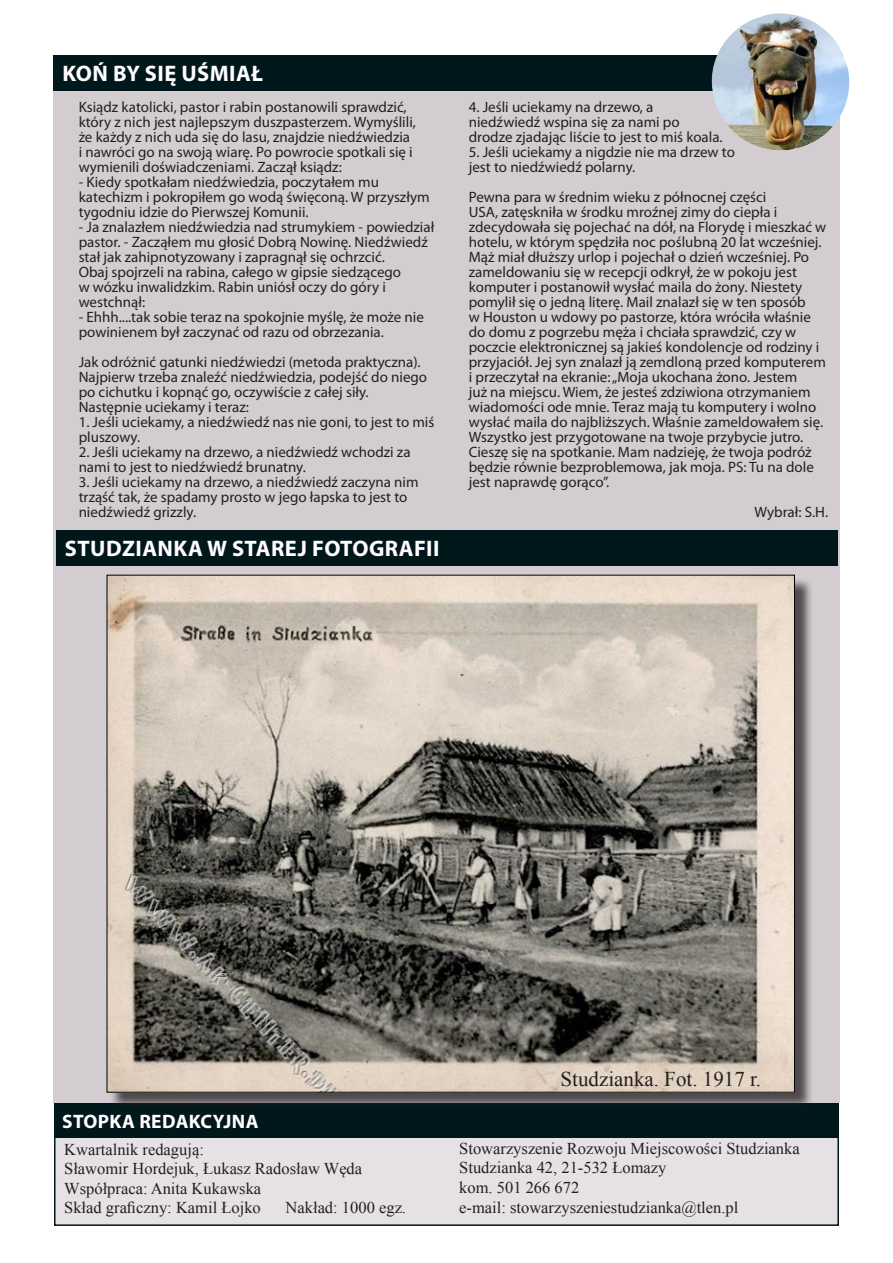
<style>
.page{position:relative;width:893px;height:1263px;background:#fff}
.page>*{position:absolute;margin:0;border:0;box-sizing:border-box;transform-origin:0 0}
.t1{font:700 22.5px "Myriad Pro";letter-spacing:.02em;color:#fffdff}
.t2{font:21px "Times New Roman";color:#231f20}
.t3{font:700 19.5px "Myriad Pro";letter-spacing:.02em;color:#fffdff}
.t4{font:16.5px/19.8px "Times New Roman";color:#231f20}
.t5{font:15px/15px "Myriad Pro";color:#231f20}
</style>
<div class="page">
<div style="left:54px;top:1128px;width:785px;height:98px;background:#e6e1e5;border:2px solid #00171b"></div>
<div style="left:54px;top:1103px;width:785px;height:35px;background:#00171b"></div>
<div style="left:53px;top:55px;width:739px;height:36px;background:#00171b"></div>
<div style="left:53px;top:91px;width:786px;height:1012px;background:#d3cdd2"></div>
<img style="left:711px;top:13px;width:139px;height:137px">
<div style="left:109px;top:577px;width:704px;height:534px;background:#231f20;opacity:.75"></div>
<img style="left:109px;top:577px;width:684px;height:513px">
<div style="left:56px;top:530px;width:781px;height:36px;background:#00171b"></div>
<h1 class="t1" style="left:62px;top:59px;width:202px">KOŃ BY SI Ę UŚMIAŁ</h1>
<p class="t5" style="left:79px;top:99px;width:339px">Ksiądz katolicki, pastor i rabin postanowili sprawdzić, który z nich jest najlepszym duszpasterzem. Wymyślili, że każdy z nich uda się do lasu, znajdzie niedźwiedzia i nawróci go na swoją wiarę. Po powrocie spotkali się i wymienili doświadczeniami. Zaczął ksiądz:</p>
<p class="t5" style="left:79px;top:174px;width:352px">- Kiedy spotkałam niedźwiedzia, poczytałem mu katechizm i pokropiłem go wodą święconą. W przyszłym tygodniu idzie do Pierwszej Komunii.</p>
<p class="t5" style="left:79px;top:219px;width:357px">- Ja znalazłem niedźwiedzia nad strumykiem - powiedział pastor. - Zacząłem mu głosić Dobrą Nowinę. Niedźwiedź stał jak zahipnotyzowany i zapragnął się ochrzcić.<br>Obaj spojrzeli na rabina, całego w gipsie siedzącego<br>w wózku inwalidzkim. Rabin uniósł oczy do góry i westchnął:</p>
<p class="t5" style="left:79px;top:309px;width:347px">- Ehhh....tak sobie teraz na spokojnie myślę, że może nie powinienem był zaczynać od razu od obrzezania.</p>
<p class="t5" style="left:79px;top:354px;width:350px">Jak odróżnić gatunki niedźwiedzi (metoda praktyczna).<br>Najpierw trzeba znaleźć niedźwiedzia, podejść do niego po cichutku i kopnąć go, oczywiście z całej siły.<br>Następnie uciekamy i teraz:</p>
<p class="t5" style="left:79px;top:414px;width:357px">1. Jeśli uciekamy, a niedźwiedź nas nie goni, to jest to miś pluszowy.</p>
<p class="t5" style="left:79px;top:444px;width:333px">2. Jeśli uciekamy na drzewo, a niedźwiedź wchodzi za nami to jest to niedźwiedź brunatny.</p>
<p class="t5" style="left:79px;top:474px;width:341px">3. Jeśli uciekamy na drzewo, a niedźwiedź zaczyna nim trząść tak, że spadamy prosto w jego łapska to jest to niedźwiedź grizzly.</p>
<h1 class="t1" style="left:65px;top:534px;width:219px">STU DZIANKA W STAREJ</h1>
<h1 class="t1" style="left:312px;top:534px;width:129px">FOTOGRAFII</h1>
<p class="t5" style="left:469px;top:99px;width:255px">4. Jeśli uciekamy na drzewo, a niedźwiedź wspina się za nami po drodze zjadając liście to jest to miś koala.</p>
<p class="t5" style="left:469px;top:144px;width:268px">5. Jeśli uciekamy a nigdzie nie ma drzew to jest to niedźwiedź polarny.</p>
<p class="t5" style="left:469px;top:189px;width:359px">Pewna para w średnim wieku z północnej części<br>USA, zatęskniła w środku mroźnej zimy do ciepła i zdecydowała się pojechać na dół, na Florydę i mieszkać w hotelu, w którym spędziła noc poślubną 20 lat wcześniej.<br>Mąż miał dłuższy urlop i pojechał o dzień wcześniej. Po zameldowaniu się w recepcji odkrył, że w pokoju jest komputer i postanowił wysłać maila do żony. Niestety pomylił się o jedną literę. Mail znalazł się w ten sposób<br>w Houston u wdowy po pastorze, która wróciła właśnie do domu z pogrzebu męża i chciała sprawdzić, czy w poczcie elektronicznej są jakieś kondolencje od rodziny i przyjaciół. Jej syn znalazł ją zemdloną przed komputerem i przeczytał na ekranie: „Moja ukochana żono. Jestem<br>już na miejscu. Wiem, że jesteś zdziwiona otrzymaniem wiadomości ode mnie. Teraz mają tu komputery i wolno wysłać maila do najbliższych. Właśnie zameldowałem się.<br>Wszystko jest przygotowane na twoje przybycie jutro.<br>Cieszę się na spotkanie. Mam nadzieję, że twoja podróż będzie równie bezproblemowa, jak moja. PS: Tu na dole jest naprawdę gorąco”.</p>
<p class="t5" style="left:754px;top:504px;width:75px">Wybrał: S.H.</p>
<h3 class="t3" style="left:62px;top:1108px;width:198px">STOPKA RE DAKCYJ NA</h3>
<p class="t4" style="left:64px;top:1139px;width:300px">Kwartalnik redagują:<br>Sławomir Hordejuk, Łukasz Radosław Węda<br>Współpraca: Anita Kukawska<br>Skład graficzny: Kamil Łojko</p>
<p class="t4" style="left:286px;top:1197px;width:122px">Nakład: 1000 egz.</p>
<h2 class="t2" style="left:560px;top:1065px;width:202px">Studzianka. Fot. 1917 r.</h2>
<p class="t4" style="left:459px;top:1138px;width:342px">Stowarzyszenie Rozwoju Miejscowości Studzianka Studzianka 42, 21-532 Łomazy<br>kom. 501 266 672<br>e-mail: stowarzyszeniestudzianka@tlen.pl</p>
</div>
